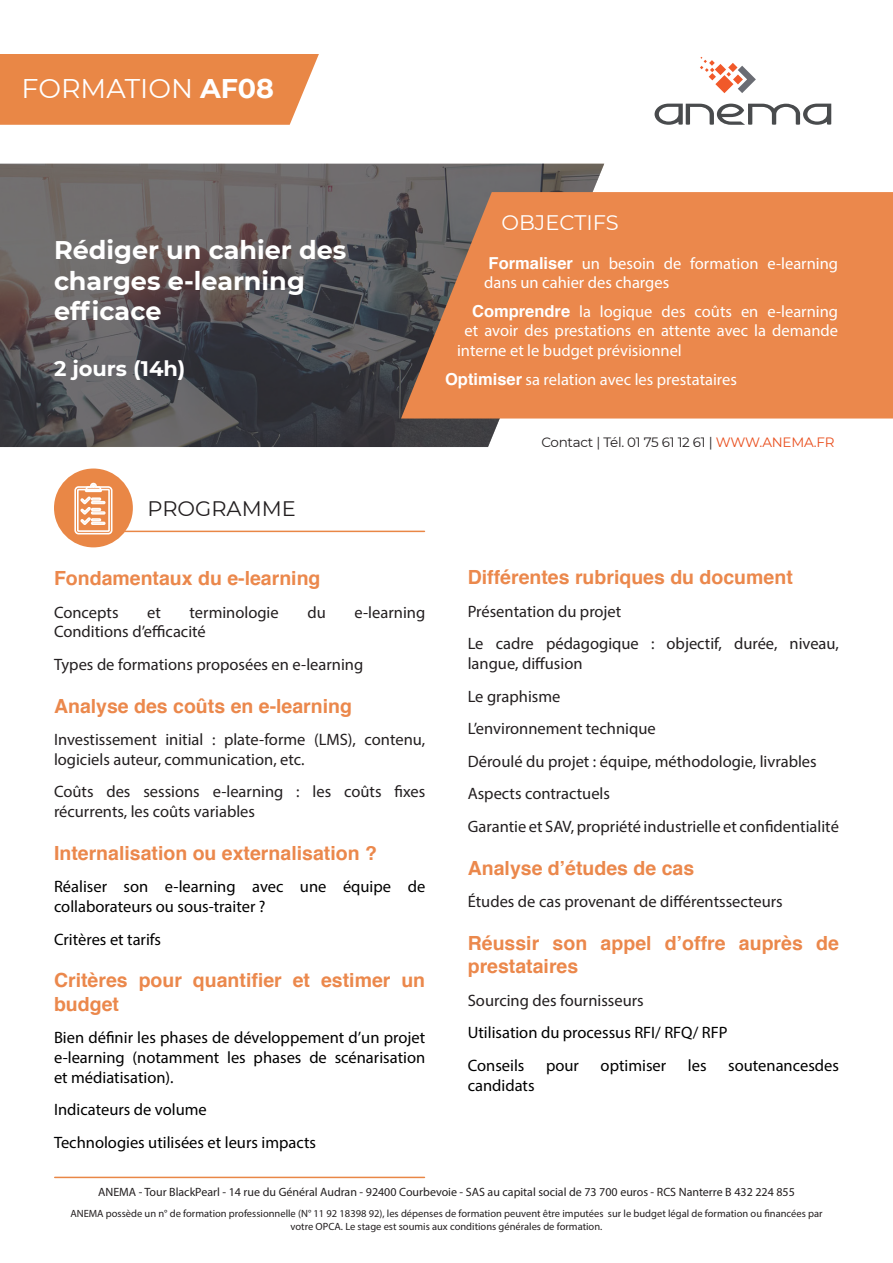
<style>
.page{position:relative;width:893px;height:1263px;background:#fff}
.page>*{position:absolute;margin:0;border:0;box-sizing:border-box;transform-origin:0 0}
.t1{font:27px "Montserrat";color:#fff}
.t2{font:700 25.5px/30.6px "Montserrat";color:#fff}
.t3{font:700 21px "Montserrat";color:#fff}
.t4{font:21px "Montserrat";color:#231f20}
.t5{font:21px "Montserrat";color:#fff}
.Style_de_paragraphe{font:700 19.5px/23.4px "Helvetica";color:#eb884c}
.t6{font:16.5px/19.8px "Myriad Pro";color:#231f20}
.t7{font:16.5px/19.8px "Myriad Pro";color:#000001}
.t8{font:16.5px/19.8px "Myriad Pro";color:#fff}
.t9{font:13.5px "Montserrat";letter-spacing:-.02em;color:#231f20}
.t10{font:12px "Myriad Pro";color:#231f20}
.t11{font:10.5px/12.6px "Myriad Pro";color:#231f20;text-align:center}
.s1{font-weight:700}
.s2{font-family:"Helvetica";font-weight:700}
.s3{color:#e94e1d}
</style>
<div class="page">
<svg style="left:0;top:164px;width:604px;height:283px;background:#5d5a5c"></svg>
<svg style="left:401px;top:192px;width:492px;height:226px;background:#dc834d"></svg>
<div style="left:0;top:54px;width:319px;height:71px;background:#e98746"></div>
<svg style="left:655px;top:104px;width:176px;height:21px"></svg>
<svg style="left:700px;top:57px;width:56px;height:36px"></svg>
<hr style="left:74px;top:531px;width:350px;height:1px;background:#e98746">
<hr style="left:55px;top:1177px;width:369px;height:1px;background:#e98746">
<div style="left:54px;top:468px;width:79px;height:79px;background:#e98746;border-radius:50%"></div>
<div style="left:74px;top:486px;width:38px;height:48px;border:2px solid #fff;border-radius:3px"></div>
<div style="left:77px;top:489px;width:33px;height:43px;border:2px solid #fff"></div>
<div style="left:91px;top:501px;width:15px;height:3px;border:2px solid #fff"></div>
<div style="left:91px;top:522px;width:15px;height:3px;border:2px solid #fff"></div>
<svg style="left:79px;top:482px;width:23px;height:44px"></svg>
<div style="left:91px;top:511px;width:15px;height:4px;border:2px solid #fff"></div>
<p class="t1" style="left:22px;top:70px;width:254px">FORMATION <span class="s1">AF08</span></p>
<p class="t2" style="left:54px;top:233px;width:294px">Rédiger un cahier des charges e-learning efficace</p>
<p class="t3" style="left:54px;top:354px;width:133px">2 jours (14h)</p>
<p class="t4" style="left:148px;top:494px;width:150px">PROGRAMME</p>
<p class="t5" style="left:501px;top:208px;width:119px">OBJECTIFS</p>
<p class="t8" style="left:484px;top:253px;width:356px"><span class="s2">Formaliser</span> un besoin de formation e-learning dans un cahier des charges</p>
<p class="t8" style="left:472px;top:301px;width:368px"><span class="s2">Comprendre</span> la logique des coûts en e-learning</p>
<p class="t8" style="left:465px;top:321px;width:375px">et avoir des prestations en attente avec la demande</p>
<p class="t8" style="left:457px;top:341px;width:226px">interne et le budget prévisionnel</p>
<p class="t8" style="left:445px;top:369px;width:293px"><span class="s2">Optimiser</span> sa relation avec les prestataires</p>
<p class="t9" style="left:541px;top:433px;width:295px">Contact | Tél. 01 75 61 12 61 | <span class="s3">WWW.ANEMA.FR</span></p>
<p class="Style_de_paragraphe" style="left:54px;top:567px;width:268px">Fondamentaux du e-learning</p>
<p class="t6" style="left:54px;top:602px;width:66px">Concepts</p>
<p class="t6" style="left:147px;top:602px;width:15px">et</p>
<p class="t6" style="left:190px;top:602px;width:91px">terminologie</p>
<p class="t6" style="left:307px;top:602px;width:20px">du</p>
<p class="t6" style="left:354px;top:602px;width:72px">e-learning</p>
<p class="t6" style="left:54px;top:622px;width:153px">Conditions d’efficacité</p>
<p class="t6" style="left:54px;top:654px;width:311px">Types de formations proposées en e-learning</p>
<p class="Style_de_paragraphe" style="left:54px;top:694px;width:300px">Analyse des coûts en e-learning</p>
<p class="t6" style="left:54px;top:729px;width:373px">Investissement initial : plate-forme (LMS), contenu, logiciels auteur, communication, etc.</p>
<p class="t6" style="left:54px;top:782px;width:373px">Coûts des sessions e-learning : les coûts fixes récurrents, les coûts variables</p>
<p class="Style_de_paragraphe" style="left:54px;top:841px;width:324px">Internalisation ou externalisation ?</p>
<p class="t7" style="left:54px;top:877px;width:373px">Réaliser son e-learning avec une équipe de collaborateurs ou sous-traiter ?</p>
<p class="t7" style="left:54px;top:929px;width:109px">Critères et tarifs</p>
<p class="Style_de_paragraphe" style="left:54px;top:969px;width:373px">Critères pour quantifier et estimer un budget</p>
<p class="t7" style="left:54px;top:1027px;width:373px;text-align:justify">Bien définir les phases de développement d’un projet e-learning (notamment les phases de scénarisation et médiatisation).</p>
<p class="t7" style="left:54px;top:1100px;width:154px">Indicateurs de volume</p>
<p class="t7" style="left:54px;top:1132px;width:264px">Technologies utilisées et leurs impacts</p>
<p class="Style_de_paragraphe" style="left:468px;top:566px;width:327px">Différentes rubriques du document</p>
<p class="t6" style="left:468px;top:601px;width:155px">Présentation du projet</p>
<p class="t6" style="left:468px;top:634px;width:373px">Le cadre pédagogique : objectif, durée, niveau, langue, diffusion</p>
<p class="t6" style="left:468px;top:686px;width:94px">Le graphisme</p>
<p class="t6" style="left:468px;top:719px;width:190px">L’environnement technique</p>
<p class="t6" style="left:468px;top:751px;width:350px">Déroulé du projet : équipe, méthodologie, livrables</p>
<p class="t6" style="left:468px;top:784px;width:144px">Aspects contractuels</p>
<p class="t6" style="left:468px;top:816px;width:373px">Garantie et SAV, propriété industrielle et confidentialité</p>
<p class="Style_de_paragraphe" style="left:468px;top:856px;width:228px">Analyse d’études de cas</p>
<p class="t6" style="left:468px;top:891px;width:316px">Études de cas provenant de différentssecteurs</p>
<p class="Style_de_paragraphe" style="left:468px;top:931px;width:373px">Réussir son appel d’offre auprès de prestataires</p>
<p class="t6" style="left:468px;top:990px;width:177px">Sourcing des fournisseurs</p>
<p class="t7" style="left:468px;top:1022px;width:261px">Utilisation du processus RFI/ RFQ/ RFP</p>
<p class="t7" style="left:468px;top:1055px;width:58px">Conseils</p>
<p class="t7" style="left:546px;top:1055px;width:34px">pour</p>
<p class="t7" style="left:601px;top:1055px;width:67px">optimiser</p>
<p class="t7" style="left:688px;top:1055px;width:20px">les</p>
<p class="t7" style="left:728px;top:1055px;width:112px">soutenancesdes</p>
<p class="t7" style="left:468px;top:1075px;width:68px">candidats</p>
<p class="t10" style="left:98px;top:1184px;width:698px">ANEMA - Tour BlackPearl - 14 rue du Général Audran - 92400 Courbevoie - SAS au capital social de 73 700 euros - RCS Nanterre B 432 224 855</p>
<p class="t11" style="left:70px;top:1207px;width:754px">ANEMA possède un n° de formation professionnelle (N° 11 92 18398 92), les dépenses de formation peuvent être imputées sur le budget légal de formation ou financées par votre OPCA. Le stage est soumis aux conditions générales de formation.</p>
</div>
